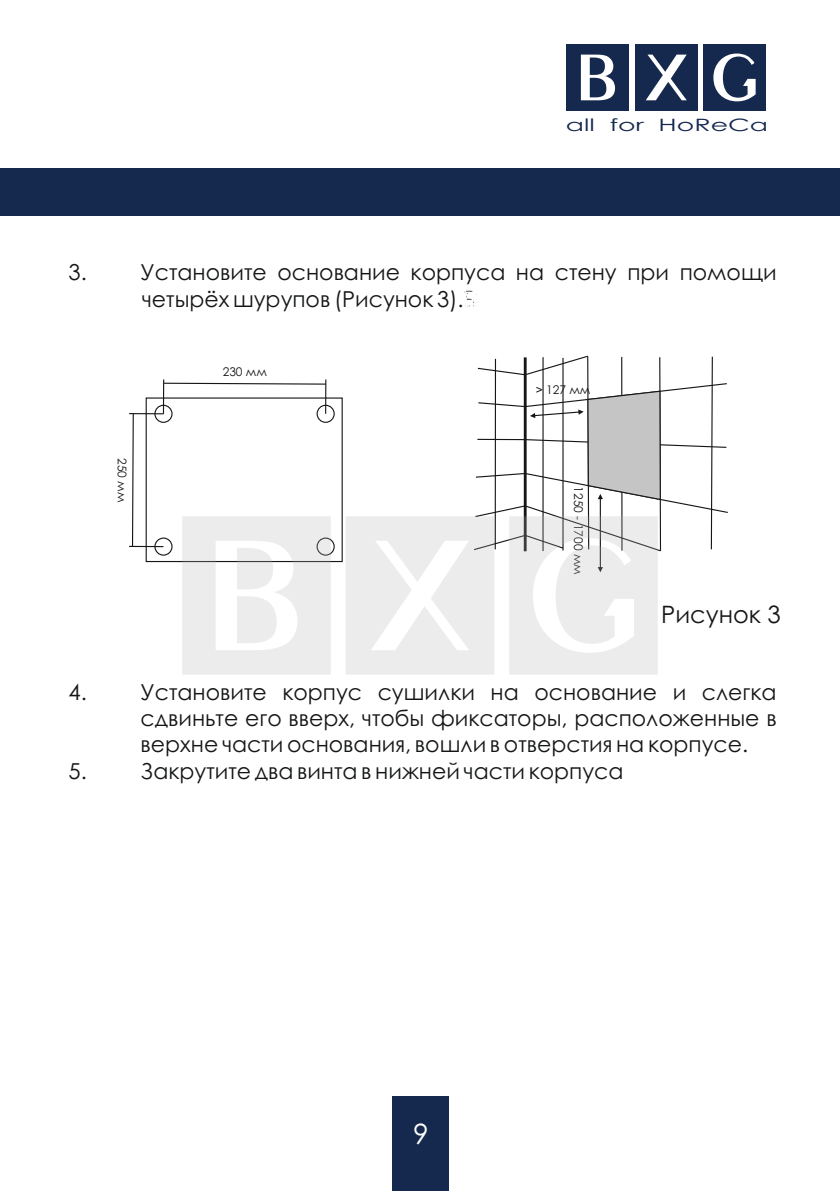
<style>
.page{position:relative;width:840px;height:1191px;background:#fff}
.page>*{position:absolute;margin:0;border:0;box-sizing:border-box;transform-origin:0 0}
.t1{font:28px "Century Gothic";color:#fff}
.t2{font:24px "Century Gothic";color:#151616}
.t3{font:22px/26.2px "Century Gothic";color:#151616}
.t4{font:17px "Century Gothic";color:#15294e;scale:1.57 1}
.t5{font:12px "Century Gothic";color:#151616}
.s1{font-family:"Arial"}
</style>
<div class="page">
<div style="left:0;top:169px;width:839px;height:47px;background:#15294e"></div>
<img style="left:464px;top:291px;width:10px;height:16px">
<div style="left:391px;top:1096px;width:57px;height:95px;background:#15294e"></div>
<div style="left:566px;top:44px;width:62px;height:67px;background:#15294e"></div>
<div style="left:634px;top:44px;width:63px;height:67px;background:#15294e"></div>
<div style="left:703px;top:44px;width:62px;height:67px;background:#15294e"></div>
<svg style="left:580px;top:55px;width:34px;height:45px"></svg>
<svg style="left:646px;top:55px;width:40px;height:45px"></svg>
<svg style="left:713px;top:54px;width:42px;height:47px"></svg>
<div style="left:145px;top:397px;width:197px;height:165px;border:1px solid #151616"></div>
<div style="left:154px;top:405px;width:18px;height:18px;border:1px solid #151616;border-radius:50%"></div>
<div style="left:316px;top:405px;width:18px;height:18px;border:1px solid #151616;border-radius:50%"></div>
<div style="left:154px;top:537px;width:18px;height:18px;border:1px solid #151616;border-radius:50%"></div>
<div style="left:316px;top:537px;width:18px;height:18px;border:1px solid #151616;border-radius:50%"></div>
<hr style="left:163px;top:379px;width:1px;height:35px;background:#151616">
<hr style="left:325px;top:379px;width:1px;height:35px;background:#151616">
<svg style="left:163px;top:382px;width:164px;height:3px"></svg>
<hr style="left:129px;top:413px;width:34px;height:1px;background:#151616">
<hr style="left:129px;top:546px;width:34px;height:1px;background:#151616">
<svg style="left:131px;top:413px;width:3px;height:133px"></svg>
<svg style="left:182px;top:516px;width:148px;height:158px"></svg>
<svg style="left:346px;top:355px;width:382px;height:319px"></svg>
<p class="t4" style="left:565px;top:118px;width:130px">all for HoReCa</p>
<p class="t3" style="left:68px;top:261px;width:20px">3.</p>
<p class="t3" style="left:140px;top:261px;width:637px">Установите основание корпуса на стену при помощи четырёх шурупов (Рисунок 3).</p>
<p class="t5" style="left:127px;top:458px;width:46px;rotate:90deg">250 мм</p>
<p class="t5" style="left:222px;top:367px;width:46px">230 мм</p>
<p class="t5" style="left:535px;top:385px;width:56px"><span class="s1">&gt;</span> 127 мм</p>
<p class="t5" style="left:582px;top:486px;width:90px;rotate:90deg">1250 - 1700 мм</p>
<p class="t2" style="left:661px;top:605px;width:121px">Рисунок 3</p>
<p class="t3" style="left:68px;top:681px;width:20px">4.</p>
<p class="t3" style="left:140px;top:681px;width:637px;text-align:justify">Установите корпус сушилки на основание и слегка сдвиньте его вверх, чтобы фиксаторы, расположенные в верхне части основания, вошли в отверстия на корпусе.</p>
<p class="t3" style="left:68px;top:759px;width:20px">5.</p>
<p class="t3" style="left:140px;top:759px;width:484px">Закрутите два винта в нижней части корпуса</p>
<p class="t1" style="left:413px;top:1122px;width:17px">9</p>
</div>
